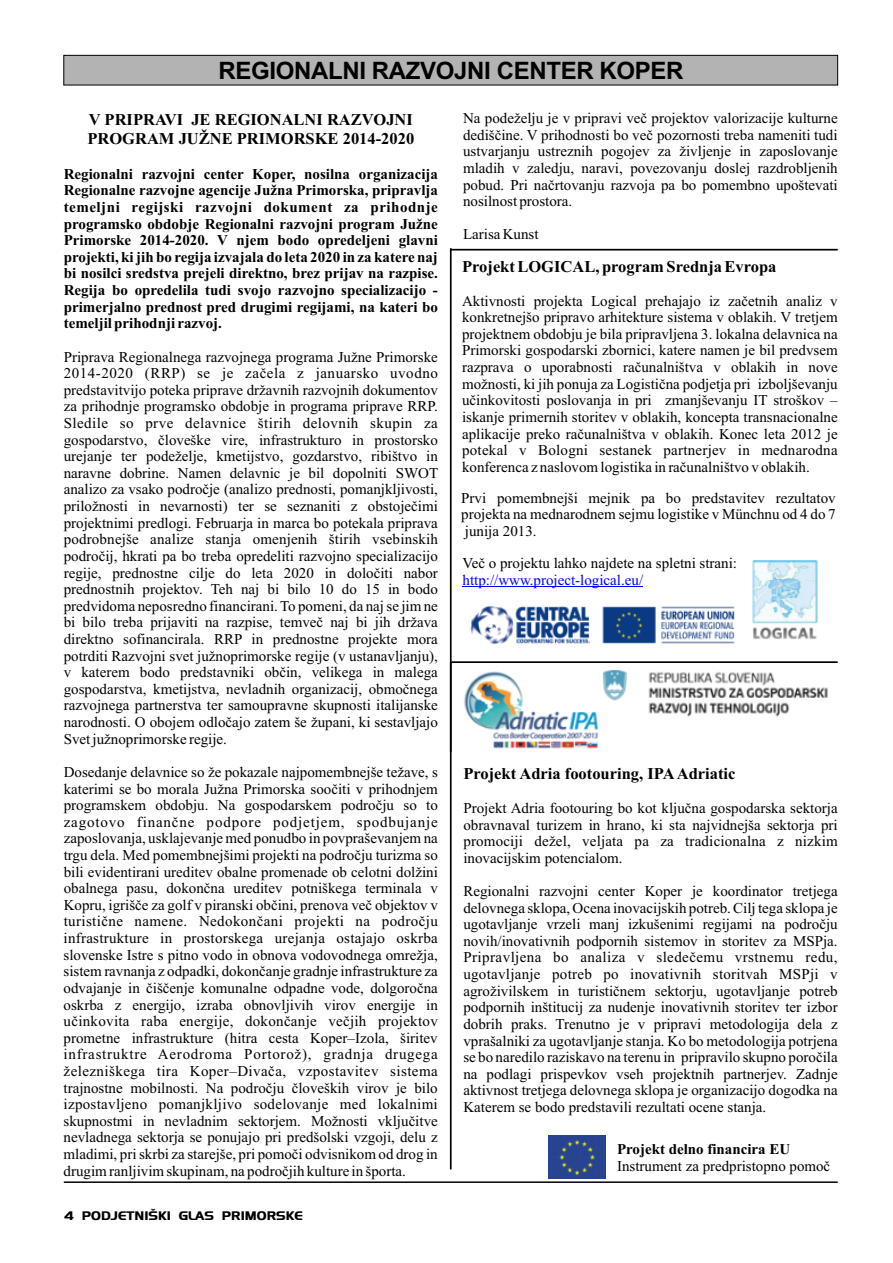
<style>
.page{position:relative;width:893px;height:1263px;background:#fff}
.page>*{position:absolute;margin:0;border:0;box-sizing:border-box;transform-origin:0 0}
.t1{font:700 24px "Arial";letter-spacing:-.015em;color:#000}
.t2{font:700 16.5px/18.3px "Times New Roman";color:#000}
.t3{font:15px/16.6px "Times New Roman";color:#000;text-align:justify}
.t4{font:700 15px/16.6px "Times New Roman";color:#000;text-align:justify}
.t5{font:15px "Times New Roman";color:#00f}
.t6{font:700 12px "SLO Handel Gothic";color:#000}
</style>
<div class="page">
<hr style="left:451px;top:661px;width:387px;height:2px;background:#000">
<hr style="left:451px;top:249px;width:387px;height:2px;background:#000">
<svg style="left:63px;top:54px;width:775px;height:32px;background:#aaa"></svg>
<hr style="left:64px;top:1181px;width:774px;height:2px;background:#000">
<hr style="left:450px;top:662px;width:2px;height:507px;background:#000">
<hr style="left:450px;top:248px;width:2px;height:504px;background:#000">
<hr style="left:462px;top:586px;width:181px;height:1px;background:#00f">
<img style="left:470px;top:606px;width:265px;height:38px">
<img style="left:752px;top:560px;width:66px;height:80px">
<img style="left:464px;top:671px;width:135px;height:78px">
<img style="left:603px;top:670px;width:225px;height:47px">
<img style="left:548px;top:1136px;width:58px;height:42px">
<h1 class="t1" style="left:218px;top:62px;width:467px">REGIONALNI RAZVOJNI CENTER KOPER</h1>
<p class="t2" style="left:87px;top:112px;width:328px">V PRIPRAVI JE REGIONALNI RAZVOJNI<br>PROGRAM JUŽNE PRIMORSKE 2014-2020</p>
<p class="t4" style="left:64px;top:167px;width:376px">Regionalni razvojni center Koper, nosilna organizacija Regionalne razvojne agencije Južna Primorska, pripravlja temeljni regijski razvojni dokument za prihodnje programsko obdobje Regionalni razvojni program Južne Primorske 2014-2020. V njem bodo opredeljeni glavni projekti, ki jih bo regija izvajala do leta 2020 in za katere naj bi nosilci sredstva prejeli direktno, brez prijav na razpise.<br>Regija bo opredelila tudi svojo razvojno specializacijo - primerjalno prednost pred drugimi regijami, na kateri bo temeljil prihodnji razvoj.</p>
<p class="t3" style="left:64px;top:350px;width:376px">Priprava Regionalnega razvojnega programa Južne Primorske 2014-2020 (RRP) se je zaèela z januarsko uvodno predstavitvijo poteka priprave državnih razvojnih dokumentov za prihodnje programsko obdobje in programa priprave RRP.<br>Sledile so prve delavnice štirih delovnih skupin za gospodarstvo, èloveške vire, infrastrukturo in prostorsko urejanje ter podeželje, kmetijstvo, gozdarstvo, ribištvo in naravne dobrine. Namen delavnic je bil dopolniti SWOT analizo za vsako podroèje (analizo prednosti, pomanjkljivosti, priložnosti in nevarnosti) ter se seznaniti z obstojeèimi projektnimi predlogi. Februarja in marca bo potekala priprava podrobnejše analize stanja omenjenih štirih vsebinskih podroèij, hkrati pa bo treba opredeliti razvojno specializacijo regije, prednostne cilje do leta 2020 in doloèiti nabor prednostnih projektov. Teh naj bi bilo 10 do 15 in bodo predvidoma neposredno financirani. To pomeni, da naj se jim ne bi bilo treba prijaviti na razpise, temveè naj bi jih država direktno sofinancirala. RRP in prednostne projekte mora potrditi Razvojni svet južnoprimorske regije (v ustanavljanju), v katerem bodo predstavniki obèin, velikega in malega gospodarstva, kmetijstva, nevladnih organizacij, obmoènega razvojnega partnerstva ter samoupravne skupnosti italijanske narodnosti. O obojem odloèajo zatem še župani, ki sestavljajo Svet južnoprimorske regije.</p>
<p class="t3" style="left:64px;top:765px;width:376px">Dosedanje delavnice so že pokazale najpomembnejše težave, s katerimi se bo morala Južna Primorska sooèiti v prihodnjem programskem obdobju. Na gospodarskem podroèju so to zagotovo finanène podpore podjetjem, spodbujanje zaposlovanja, usklajevanje med ponudbo in povpraševanjem na trgu dela. Med pomembnejšimi projekti na podroèju turizma so bili evidentirani ureditev obalne promenade ob celotni dolžini obalnega pasu, dokonèna ureditev potniškega terminala v Kopru, igrišèe za golf v piranski obèini, prenova veè objektov v turistiène namene. Nedokonèani projekti na podroèju infrastrukture in prostorskega urejanja ostajajo oskrba slovenske Istre s pitno vodo in obnova vodovodnega omrežja, sistem ravnanja z odpadki, dokonèanje gradnje infrastrukture za odvajanje in èišèenje komunalne odpadne vode, dolgoroèna oskrba z energijo, izraba obnovljivih virov energije in uèinkovita raba energije, dokonèanje veèjih projektov prometne infrastrukture (hitra cesta Koper–Izola, širitev infrastruktre Aerodroma Portorož), gradnja drugega železniškega tira Koper–Divaèa, vzpostavitev sistema trajnostne mobilnosti. Na podroèju èloveških virov je bilo izpostavljeno pomanjkljivo sodelovanje med lokalnimi skupnostmi in nevladnim sektorjem. Možnosti vkljuèitve nevladnega sektorja se ponujajo pri predšolski vzgoji, delu z mladimi, pri skrbi za starejše, pri pomoèi odvisnikom od drog in drugim ranljivim skupinam, na podroèjih kulture in športa.</p>
<p class="t6" style="left:64px;top:1211px;width:240px">4 PODJETNI[KI GLAS PRIMORSKE</p>
<p class="t3" style="left:463px;top:111px;width:376px">Na podeželju je v pripravi veè projektov valorizacije kulturne dedišèine. V prihodnosti bo veè pozornosti treba nameniti tudi ustvarjanju ustreznih pogojev za življenje in zaposlovanje mladih v zaledju, naravi, povezovanju doslej razdrobljenih pobud. Pri naèrtovanju razvoja pa bo pomembno upoštevati nosilnost prostora.</p>
<p class="t3" style="left:463px;top:227px;width:77px">Larisa Kunst</p>
<p class="t2" style="left:462px;top:259px;width:316px">Projekt LOGICAL, program Srednja Evropa</p>
<p class="t3" style="left:462px;top:294px;width:377px">Aktivnosti projekta Logical prehajajo iz zaèetnih analiz v konkretnejšo pripravo arhitekture sistema v oblakih. V tretjem projektnem obdobju je bila pripravljena 3. lokalna delavnica na Primorski gospodarski zbornici, katere namen je bil predvsem razprava o uporabnosti raèunalništva v oblakih in nove možnosti, ki jih ponuja za Logistièna podjetja pri izboljševanju uèinkovitosti poslovanja in pri zmanjševanju IT stroškov – iskanje primernih storitev v oblakih, koncepta transnacionalne aplikacije preko raèunalništva v oblakih. Konec leta 2012 je potekal v Bologni sestanek partnerjev in mednarodna konferenca z naslovom logistika in raèunalništvo v oblakih.</p>
<p class="t3" style="left:461px;top:491px;width:376px">Prvi pomembnejši mejnik pa bo predstavitev rezultatov projekta na mednarodnem sejmu logistike v Münchnu od 4 do 7 junija 2013.</p>
<p class="t3" style="left:462px;top:556px;width:276px">Veè o projektu lahko najdete na spletni strani:</p>
<p class="t5" style="left:462px;top:574px;width:182px">http://www.project-logical.eu/</p>
<p class="t2" style="left:463px;top:766px;width:274px">Projekt Adria footouring, IPAAdriatic</p>
<p class="t3" style="left:463px;top:801px;width:376px">Projekt Adria footouring bo kot kljuèna gospodarska sektorja obravnaval turizem in hrano, ki sta najvidnejða sektorja pri promociji deþel, veljata pa za tradicionalna z nizkim inovacijskim potencialom.</p>
<p class="t3" style="left:463px;top:884px;width:376px">Regionalni razvojni center Koper je koordinator tretjega delovnega sklopa, Ocena inovacijskih potreb. Cilj tega sklopa je ugotavljanje vrzeli manj izkuðenimi regijami na podroèju novih/inovativnih podpornih sistemov in storitev za MSPja.<br>Pripravljena bo analiza v sledeèemu vrstnemu redu, ugotavljanje potreb po inovativnih storitvah MSPji v agroþivilskem in turistiènem sektorju, ugotavljanje potreb podpornih inðtitucij za nudenje inovativnih storitev ter izbor dobrih praks. Trenutno je v pripravi metodologija dela z vpraðalniki za ugotavljanje stanja. Ko bo metodologija potrjena se bo naredilo raziskavo na terenu in pripravilo skupno poroèila na podlagi prispevkov vseh projektnih partnerjev. Zadnje aktivnost tretjega delovnega sklopa je organizacijo dogodka na Katerem se bodo predstavili rezultati ocene stanja.</p>
<p class="t4" style="left:617px;top:1142px;width:175px">Projekt delno financira EU</p>
<p class="t3" style="left:617px;top:1159px;width:215px">Instrument za predpristopno pomoè</p>
</div>
